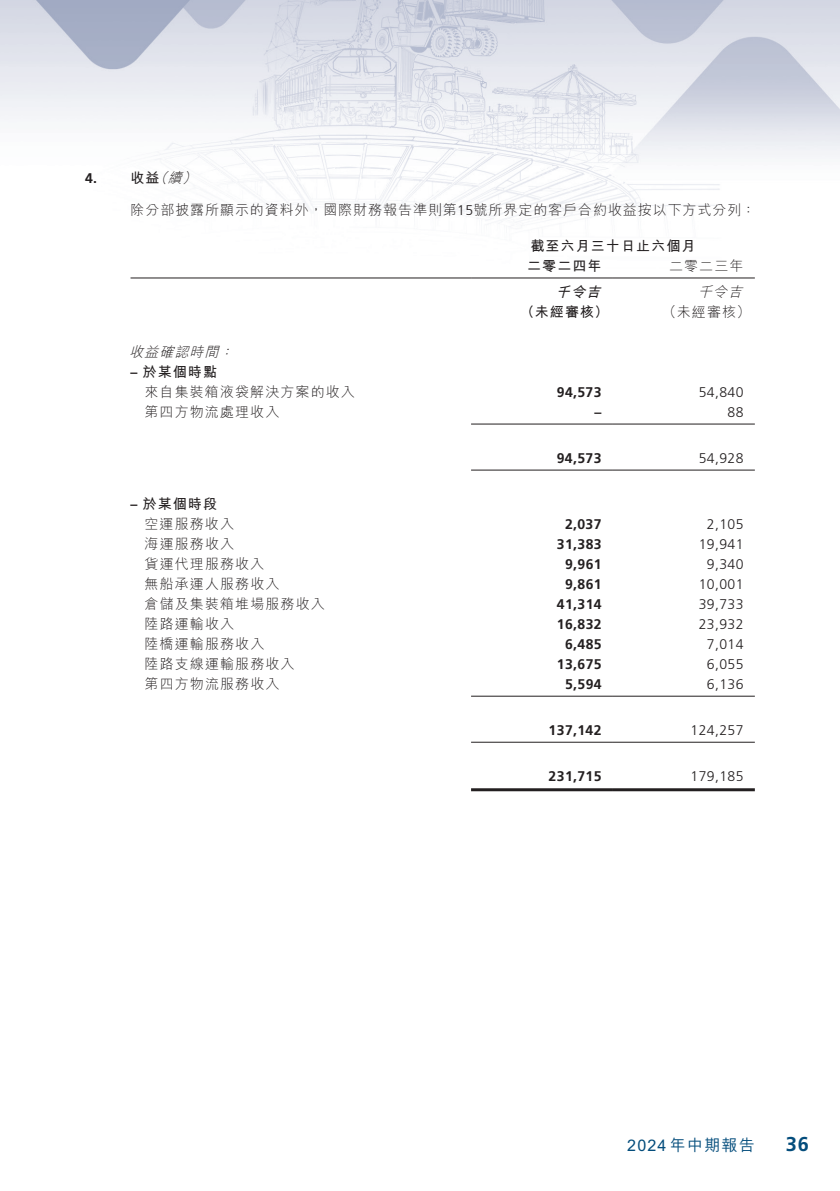
<style>
.page{position:relative;width:840px;height:1191px;background:#fff}
.page>*{position:absolute;margin:0;border:0;box-sizing:border-box;transform-origin:0 0}
.t1{font:700 20px "Frutiger LT Std";color:#044d7c}
.t2{font:500 16px "M Hei HK";letter-spacing:.08em;color:#044d7c}
.t3{font:300 14px "M Hei HK";letter-spacing:.08em;color:#231f20}
.t4{font:700 14px "Frutiger LT Std";letter-spacing:.03em;color:#231f20}
.t5{font:300 14px "Frutiger LT Std";letter-spacing:.03em;color:#231f20}
.t6{font:700 14px "M Hei HK";letter-spacing:.08em;color:#231f20}
.t7{font:italic 300 14px "M Hei HK";color:#231f20}
.t8{font:italic 700 14px "M Hei HK";color:#231f20}
.s1{font-family:"Frutiger LT Std"}
</style>
<div class="page">
<img style="left:0;top:0;width:839px;height:792px">
<hr style="left:130px;top:277px;width:341px;height:1px;background:#231f20">
<hr style="left:471px;top:277px;width:141px;height:1px;background:#231f20">
<hr style="left:612px;top:277px;width:142px;height:1px;background:#231f20">
<hr style="left:471px;top:423px;width:141px;height:1px;background:#231f20">
<hr style="left:612px;top:423px;width:142px;height:1px;background:#231f20">
<hr style="left:471px;top:469px;width:141px;height:1px;background:#231f20">
<hr style="left:612px;top:469px;width:142px;height:1px;background:#231f20">
<hr style="left:471px;top:695px;width:141px;height:1px;background:#231f20">
<hr style="left:612px;top:695px;width:142px;height:1px;background:#231f20">
<hr style="left:471px;top:741px;width:141px;height:1px;background:#231f20">
<hr style="left:612px;top:741px;width:142px;height:1px;background:#231f20">
<hr style="left:471px;top:788px;width:141px;height:3px;background:#231f20">
<hr style="left:612px;top:788px;width:142px;height:3px;background:#231f20">
<p class="t4" style="left:85px;top:169px;width:14px">4.</p>
<p class="t7" style="left:168px;top:170px;width:19px">續</p>
<p class="t7" style="left:153px;top:170px;width:19px">（</p>
<p class="t7" style="left:182px;top:170px;width:19px">(</p>
<p class="t6" style="left:130px;top:167px;width:31px">收益</p>
<p class="t3" style="left:130px;top:202px;width:626px">除分部披露所顯示的資料外，國際財務報告準則第<span class="s1">15</span>號所界定的客戶合約收益按以下方式分列：</p>
<p class="t6" style="left:530px;top:235px;width:166px">截至六月三十日止六個月</p>
<p class="t3" style="left:668px;top:258px;width:76px">二零二三年</p>
<p class="t6" style="left:527px;top:255px;width:76px">二零二四年</p>
<p class="t8" style="left:555px;top:281px;width:50px">千令吉</p>
<p class="t7" style="left:697px;top:284px;width:49px">千令吉</p>
<p class="t6" style="left:520px;top:301px;width:90px">（未經審核）</p>
<p class="t3" style="left:662px;top:304px;width:90px">（未經審核(</p>
<p class="t7" style="left:129px;top:344px;width:95px">收益確認時間</p>
<p class="t6" style="left:130px;top:361px;width:88px"><span class="s1">–</span> 於某個時點</p>
<p class="t7" style="left:219px;top:344px;width:19px">：</p>
<p class="t3" style="left:144px;top:384px;width:212px">來自集裝箱液袋解決方案的收入</p>
<p class="t4" style="left:556px;top:384px;width:46px">94,573</p>
<p class="t5" style="left:698px;top:384px;width:46px">54,840</p>
<p class="t3" style="left:144px;top:404px;width:136px">第四方物流處理收入</p>
<p class="t4" style="left:594px;top:404px;width:8px">–</p>
<p class="t5" style="left:727px;top:404px;width:17px">88</p>
<p class="t4" style="left:556px;top:450px;width:46px">94,573</p>
<p class="t5" style="left:698px;top:450px;width:46px">54,928</p>
<p class="t6" style="left:130px;top:493px;width:88px"><span class="s1">–</span> 於某個時段</p>
<p class="t3" style="left:144px;top:516px;width:91px">空運服務收入</p>
<p class="t4" style="left:564px;top:516px;width:38px">2,037</p>
<p class="t5" style="left:706px;top:516px;width:38px">2,105</p>
<p class="t3" style="left:144px;top:536px;width:91px">海運服務收入</p>
<p class="t4" style="left:556px;top:536px;width:46px">31,383</p>
<p class="t5" style="left:698px;top:536px;width:46px">19,941</p>
<p class="t3" style="left:144px;top:556px;width:121px">貨運代理服務收入</p>
<p class="t4" style="left:564px;top:556px;width:38px">9,961</p>
<p class="t5" style="left:706px;top:556px;width:38px">9,340</p>
<p class="t3" style="left:144px;top:576px;width:136px">無船承運人服務收入</p>
<p class="t4" style="left:564px;top:576px;width:38px">9,861</p>
<p class="t5" style="left:698px;top:576px;width:46px">10,001</p>
<p class="t3" style="left:144px;top:596px;width:182px">倉儲及集裝箱堆場服務收入</p>
<p class="t4" style="left:556px;top:596px;width:46px">41,314</p>
<p class="t5" style="left:698px;top:596px;width:46px">39,733</p>
<p class="t3" style="left:144px;top:616px;width:91px">陸路運輸收入</p>
<p class="t4" style="left:556px;top:616px;width:46px">16,832</p>
<p class="t5" style="left:698px;top:616px;width:46px">23,932</p>
<p class="t3" style="left:144px;top:636px;width:121px">陸橋運輸服務收入</p>
<p class="t4" style="left:564px;top:636px;width:38px">6,485</p>
<p class="t5" style="left:706px;top:636px;width:38px">7,014</p>
<p class="t3" style="left:144px;top:656px;width:151px">陸路支線運輸服務收入</p>
<p class="t4" style="left:556px;top:656px;width:46px">13,675</p>
<p class="t5" style="left:706px;top:656px;width:38px">6,055</p>
<p class="t3" style="left:144px;top:676px;width:136px">第四方物流服務收入</p>
<p class="t4" style="left:564px;top:676px;width:38px">5,594</p>
<p class="t5" style="left:706px;top:676px;width:38px">6,136</p>
<p class="t4" style="left:548px;top:722px;width:54px">137,142</p>
<p class="t5" style="left:690px;top:722px;width:54px">124,257</p>
<p class="t4" style="left:548px;top:768px;width:54px">231,715</p>
<p class="t5" style="left:690px;top:768px;width:54px">179,185</p>
<p class="t2" style="left:626px;top:1133px;width:129px">2024年中期報告</p>
<h1 class="t1" style="left:785px;top:1132px;width:25px">36</h1>
</div>
